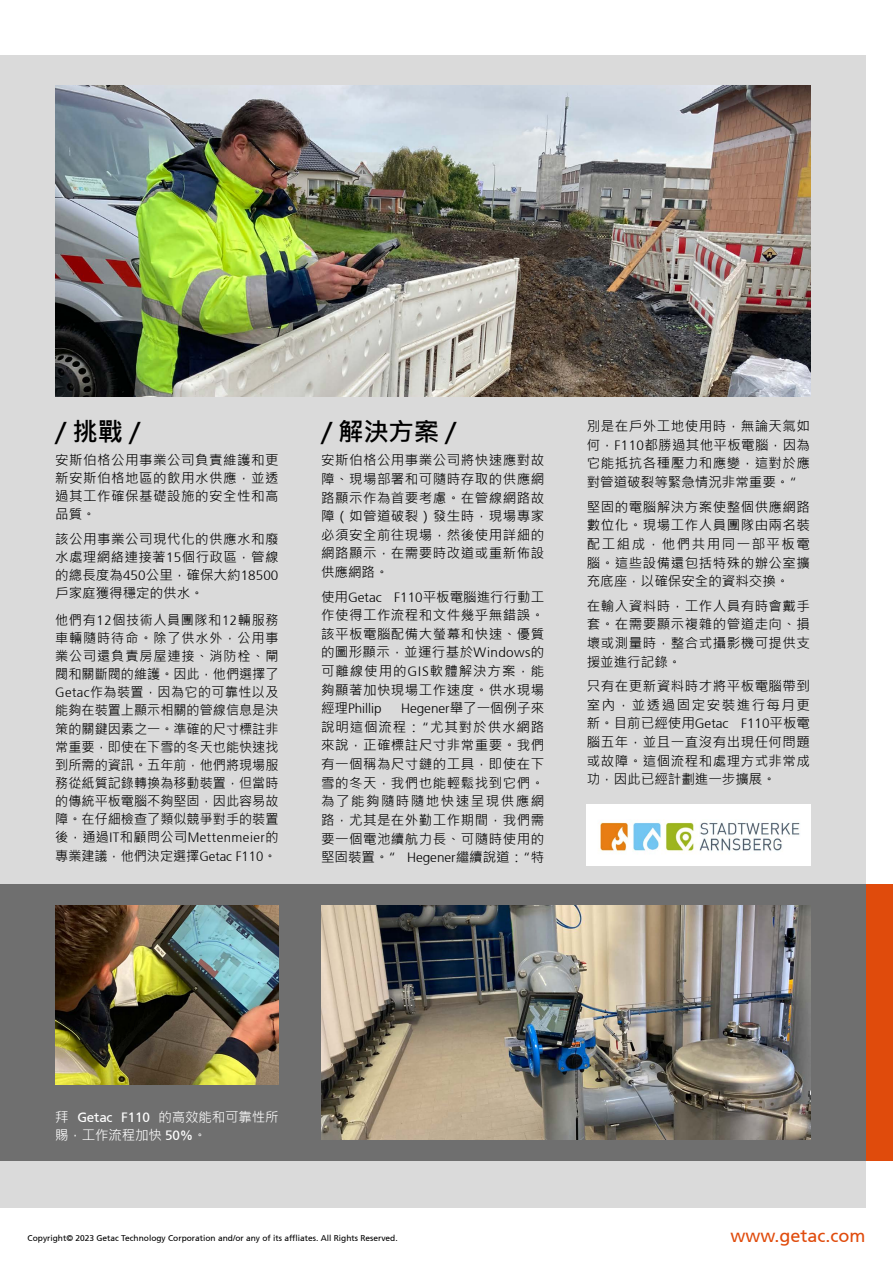
<style>
.page{position:relative;width:893px;height:1263px;background:#fff}
.page>*{position:absolute;margin:0;border:0;box-sizing:border-box;transform-origin:0 0}
.t1{font:700 25.5px "Microsoft Jheng Hei";letter-spacing:-.01em;color:#000}
.t2{font:18px "Frutiger 55 Roman";color:#e04b0c}
.t3{font:13.5px/18.6px "Microsoft Jheng Hei";letter-spacing:.035em;color:#000;text-align:justify}
.t4{font:13.5px/18px "Microsoft Jheng Hei";letter-spacing:-.015em;color:#fff}
.t5{font:300 13.5px "Frutiger 45";letter-spacing:.04em;color:#000}
.t6{font:300 13.5px "Frutiger 45";color:#000}
.t7{font:13.5px "Microsoft Jheng Hei";color:#000}
.t8{font:8.4px "Frutiger 55 Roman";color:#000}
.s1{font-family:"Frutiger 45";font-weight:300}
.s2{font-family:"Microsoft Jheng Hei";font-weight:400}
.s3{font-family:"Frutiger 55 Roman"}
</style>
<div class="page">
<div style="left:0;top:55px;width:865px;height:1153px;background:#dadada"></div>
<div style="left:865px;top:884px;width:28px;height:277px;background:#e04b0c"></div>
<div style="left:0;top:884px;width:865px;height:277px;background:#6f6f6f"></div>
<img style="left:321px;top:906px;width:489px;height:234px">
<img style="left:55px;top:906px;width:224px;height:178px">
<img style="left:55px;top:85px;width:755px;height:311px">
<img style="left:587px;top:804px;width:223px;height:61px">
<h1 class="t1" style="left:55px;top:415px;width:86px">/ 挑戰 /</h1>
<p class="t3" style="left:55px;top:451px;width:225px;line-height:18.1px">安斯伯格公用事業公司負責維護和更新安斯伯格地區的飲用水供應，並透過其工作確保基礎設施的安全性和高品質。</p>
<p class="t3" style="left:55px;top:529px;width:225px;line-height:18.1px">該公用事業公司現代化的供應水和廢水處理網絡連接著<span class="s1">15</span>個行政區，管線的總長度為<span class="s1">450</span>公里，確保大約<span class="s1">18500</span>戶家庭獲得穩定的供水。</p>
<p class="t3" style="left:55px;top:611px;width:225px;line-height:18.1px">他們有<span class="s1">12</span>個技術人員團隊和<span class="s1">12</span>輛服務車輛隨時待命。除了供水外，公用事業公司還負責房屋連接、消防栓、閘閥和關斷閥的維護。因此，他們選擇了<span class="s1">Getac</span>作為裝置，因為它的可靠性以及能夠在裝置上顯示相關的管線信息是決策的關鍵因素之一。準確的尺寸標註非常重要，即使在下雪的冬天也能快速找到所需的資訊。五年前，他們將現場服務從紙質記錄轉換為移動裝置，但當時的傳統平板電腦不夠堅固，因此容易故障。在仔細檢查了類似競爭對手的裝置</p>
<p class="t5" style="left:55px;top:830px;width:225px"><span class="s2">後，通過</span>IT<span class="s2">和顧問公司</span>Mettenmeier<span class="s2">的</span></p>
<p class="t7" style="left:55px;top:847px;width:223px">專業建議，他們決定選擇<span class="s1">Getac F110</span>。</p>
<h1 class="t1" style="left:321px;top:415px;width:137px">/ 解決方案 /</h1>
<p class="t3" style="left:321px;top:451px;width:225px">安斯伯格公用事業公司將快速應對故障、現場部署和可隨時存取的供應網路顯示作為首要考慮。在管線網路故障（如管道破裂）發生時，現場專家必須安全前往現場，然後使用詳細的網路顯示，在需要時改道或重新佈設供應網路。</p>
<p class="t3" style="left:321px;top:587px;width:225px">使用<span class="s1">Getac F110</span>平板電腦進行行動工作使得工作流程和文件幾乎無錯誤。該平板電腦配備大螢幕和快速、優質的圖形顯示，並運行基於<span class="s1">Windows</span>的可離線使用的<span class="s1">GIS</span>軟體解決方案，能夠顯著加快現場工作速度。供水現場</p>
<p class="t6" style="left:321px;top:701px;width:62px"><span class="s2">經理</span>Phillip</p>
<p class="t6" style="left:401px;top:701px;width:145px">Hegener<span class="s2">舉了一個例子來</span></p>
<p class="t3" style="left:321px;top:718px;width:225px">說明這個流程：<span class="s1">“</span>尤其對於供水網路來說，正確標註尺寸非常重要。我們有一個稱為尺寸鏈的工具，即使在下雪的冬天，我們也能輕鬆找到它們。為了能夠隨時隨地快速呈現供應網路，尤其是在外勤工作期間，我們需要一個電池續航力長、可隨時使用的堅固裝置。<span class="s1">“ Hegener</span>繼續說道：<span class="s1">“</span>特</p>
<p class="t3" style="left:587px;top:417px;width:225px">別是在戶外工地使用時，無論天氣如何，<span class="s1">F110</span>都勝過其他平板電腦，因為它能抵抗各種壓力和應變，這對於應對管道破裂等緊急情況非常重要。<span class="s1">“</span></p>
<p class="t3" style="left:587px;top:497px;width:225px">堅固的電腦解決方案使整個供應網路數位化。現場工作人員團隊由兩名裝配工組成，他們共用同一部平板電腦。這些設備還包括特殊的辦公室擴充底座，以確保安全的資料交換。</p>
<p class="t3" style="left:587px;top:596px;width:225px">在輸入資料時，工作人員有時會戴手套。在需要顯示複雜的管道走向、損壞或測量時，整合式攝影機可提供支援並進行記錄。</p>
<p class="t3" style="left:587px;top:677px;width:225px">只有在更新資料時才將平板電腦帶到室內，並透過固定安裝進行每月更新。目前已經使用<span class="s1">Getac F110</span>平板電腦五年，並且一直沒有出現任何問題或故障。這個流程和處理方式非常成功，因此已經計劃進一步擴展。</p>
<p class="t4" style="left:55px;top:1108px;width:225px">拜 <span class="s3">Getac F110</span> 的高效能和可靠性所賜，工作流程加快 <span class="s3">50%</span>。</p>
<p class="t8" style="left:28px;top:1233px;width:372px">Copyright© 2023 Getac Technology Corporation and/or any of its affliates. All Rights Reserved.</p>
<h2 class="t2" style="left:730px;top:1225px;width:136px">www.getac.com</h2>
</div>
